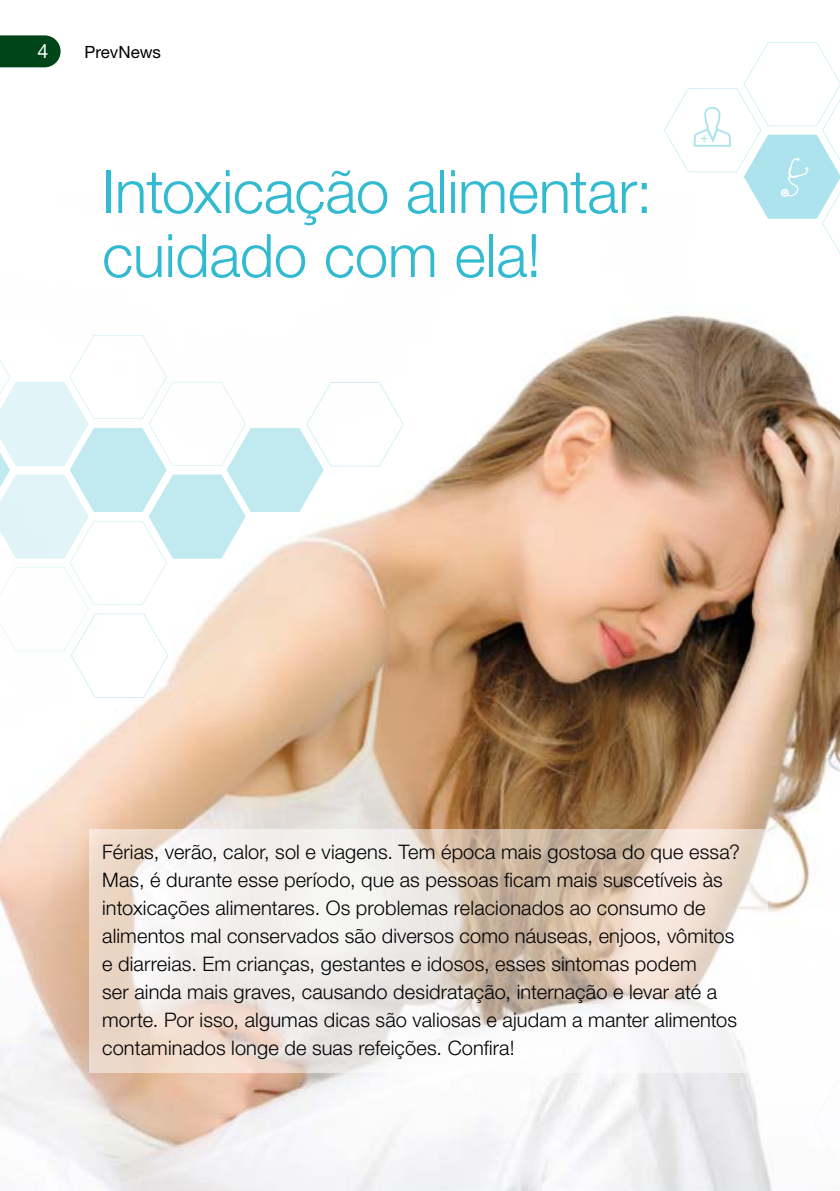
<style>
.page{position:relative;width:840px;height:1191px;background:#fff}
.page>*{position:absolute;margin:0;border:0;box-sizing:border-box;transform-origin:0 0}
.t1{font:300 60px/64px "Helvetica Neue LT Std";letter-spacing:-.005em;color:#31bad0}
.t2{font:300 20px/28px "Helvetica Neue LT Std";letter-spacing:.005em;color:#000}
.t3{font:19.8px "Helvetica Neue LT Std";color:#fff}
.t4{font:17px "Helvetica Neue LT Std";color:#000}
</style>
<div class="page">
<img style="left:0;top:315px;width:839px;height:876px">
<svg style="left:89px;top:829px;width:678px;height:244px"></svg>
<svg style="left:0;top:35px;width:61px;height:32px;background:#12522a"></svg>
<svg style="left:664px;top:42px;width:175px;height:210px"></svg>
<svg style="left:813px;top:1080px;width:26px;height:84px"></svg>
<svg style="left:0;top:335px;width:403px;height:362px"></svg>
<p class="t3" style="left:38px;top:40px;width:12px">4</p>
<p class="t4" style="left:85px;top:42px;width:78px">PrevNews</p>
<h1 class="t1" style="left:102px;top:158px;width:551px">Intoxicação alimentar: cuidado com ela!</h1>
<p class="t2" style="left:102px;top:837px;width:638px">Férias, verão, calor, sol e viagens. Tem época mais gostosa do que essa?<br>Mas, é durante esse período, que as pessoas ficam mais suscetíveis às intoxicações alimentares. Os problemas relacionados ao consumo de alimentos mal conservados são diversos como náuseas, enjoos, vômitos e diarreias. Em crianças, gestantes e idosos, esses sintomas podem<br>ser ainda mais graves, causando desidratação, internação e levar até a morte. Por isso, algumas dicas são valiosas e ajudam a manter alimentos contaminados longe de suas refeições. Confira!</p>
</div>
